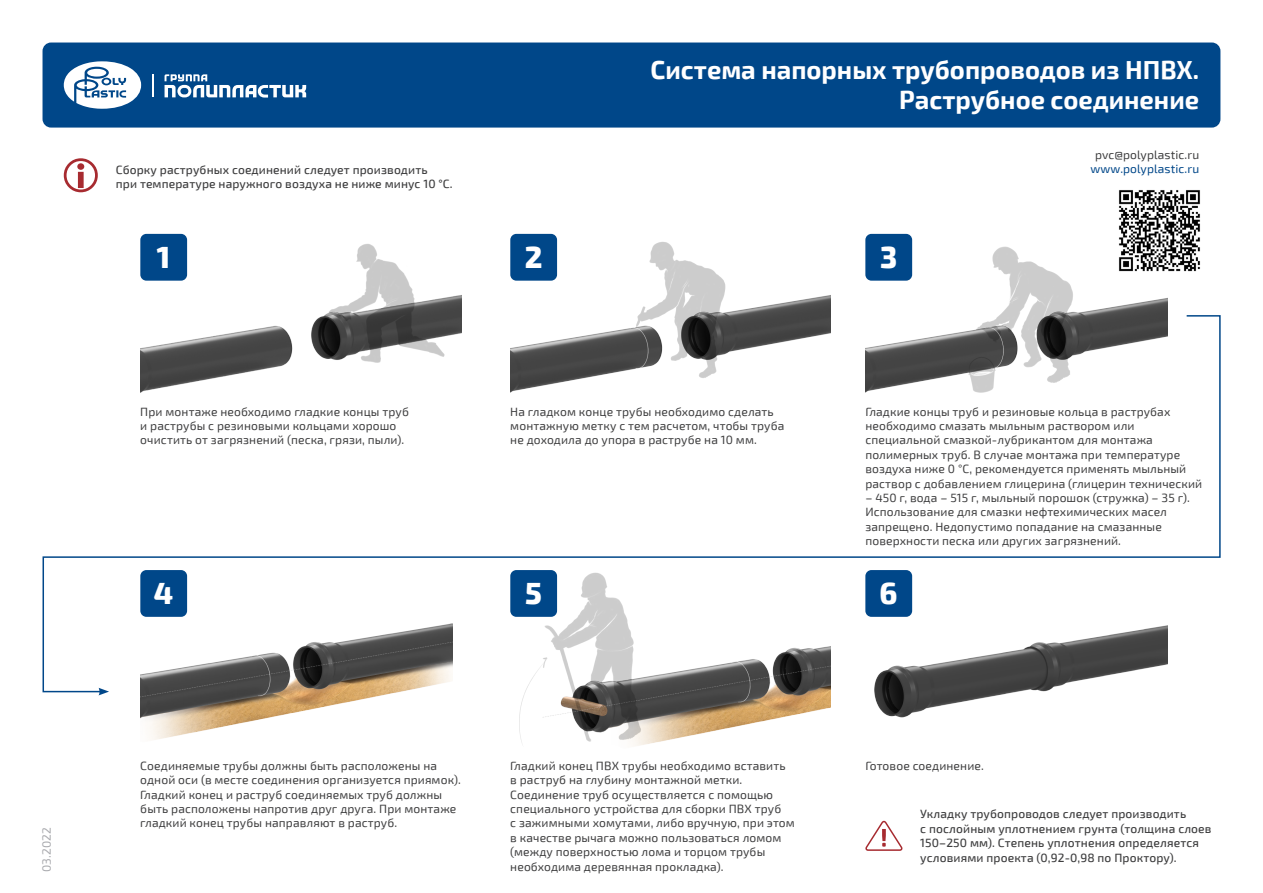
<style>
.page{position:relative;width:1263px;height:893px;background:#fff}
.page>*{position:absolute;margin:0;border:0;box-sizing:border-box;transform-origin:0 0}
.t1{font:800 30px "Exo 2";color:#fff}
.t2{font:700 25.5px "Exo 2";color:#fff}
.t3{font:12px/14.4px "Exo 2";letter-spacing:.01em;color:#3e3e3f}
.t4{font:500 12px/14.4px "Exo 2";letter-spacing:.01em;color:#3e3e3f}
.t5{font:12px "Exo 2";letter-spacing:.01em;color:#004789}
.t6{font:12px "Exo 2";letter-spacing:.01em;color:#a8a9ad}
</style>
<div class="page">
<img style="left:519px;top:693px;width:312px;height:53px">
<img style="left:140px;top:693px;width:253px;height:47px">
<img style="left:874px;top:693px;width:136px;height:25px">
<img style="left:510px;top:236px;width:321px;height:78px">
<img style="left:140px;top:236px;width:321px;height:78px">
<img style="left:865px;top:236px;width:302px;height:78px">
<div style="left:140px;top:234px;width:47px;height:47px;background:#004789;border-radius:6px"></div>
<div style="left:510px;top:234px;width:47px;height:47px;background:#004789;border-radius:6px"></div>
<div style="left:865px;top:234px;width:47px;height:47px;background:#004789;border-radius:6px"></div>
<svg style="left:42px;top:314px;width:1179px;height:379px"></svg>
<svg style="left:99px;top:688px;width:10px;height:7px"></svg>
<div style="left:43px;top:43px;width:1177px;height:85px;background:#004789;border-radius:9px"></div>
<svg style="left:64px;top:61px;width:77px;height:48px"></svg>
<svg style="left:165px;top:74px;width:141px;height:24px"></svg>
<hr style="left:152px;top:74px;width:2px;height:23px;background:#fff">
<img style="left:1118px;top:190px;width:82px;height:82px">
<svg style="left:64px;top:158px;width:34px;height:34px"></svg>
<svg style="left:865px;top:820px;width:38px;height:31px"></svg>
<p class="t6" style="left:40px;top:872px;width:46px;rotate:-90deg">03.2022</p>
<p class="t4" style="left:116px;top:162px;width:338px">Сборку раструбных соединений следует производить<br>при температуре наружного воздуха не ниже минус 10 °C.</p>
<p class="t1" style="left:157px;top:239px;width:15px">1</p>
<p class="t3" style="left:140px;top:404px;width:270px">При монтаже необходимо гладкие концы труб и раструбы с резиновыми кольцами хорошо очистить от загрязнений (песка, грязи, пыли).</p>
<p class="t2" style="left:651px;top:54px;width:550px">Система напорных трубопроводов из НПВХ.</p>
<p class="t2" style="left:899px;top:85px;width:301px">Раструбное соединение</p>
<p class="t1" style="left:525px;top:239px;width:19px">2</p>
<p class="t1" style="left:880px;top:239px;width:19px">3</p>
<p class="t3" style="left:1095px;top:148px;width:106px">pvc@polyplastic.ru</p>
<p class="t5" style="left:1090px;top:162px;width:110px">www.polyplastic.ru</p>
<p class="t3" style="left:510px;top:404px;width:276px">На гладком конце трубы необходимо сделать монтажную метку с тем расчетом, чтобы труба не доходила до упора в раструбе на 10 мм.</p>
<p class="t3" style="left:865px;top:404px;width:338px">Гладкие концы труб и резиновые кольца в раструбах необходимо смазать мыльным раствором или специальной смазкой-лубрикантом для монтажа полимерных труб. В случае монтажа при температуре воздуха ниже 0 °C, рекомендуется применять мыльный раствор с добавлением глицерина (глицерин технический</p>
<p class="t3" style="left:865px;top:491px;width:326px">– 450 г, вода – 515 г, мыльный порошок (стружка) – 35 г).<br>Использование для смазки нефтехимических масел запрещено. Недопустимо попадание на смазанные поверхности песка или других загрязнений.</p>
<p class="t1" style="left:154px;top:575px;width:21px">4</p>
<p class="t1" style="left:525px;top:575px;width:18px">5</p>
<p class="t1" style="left:880px;top:575px;width:19px">6</p>
<p class="t3" style="left:140px;top:759px;width:322px">Соединяемые трубы должны быть расположены на одной оси (в месте соединения организуется приямок).<br>Гладкий конец и раструб соединяемых труб должны быть расположены напротив друг друга. При монтаже гладкий конец трубы направляют в раструб.</p>
<p class="t3" style="left:510px;top:759px;width:286px">Гладкий конец ПВХ трубы необходимо вставить в раструб на глубину монтажной метки.<br>Соединение труб осуществляется с помощью специального устройства для сборки ПВХ труб<br>с зажимными хомутами, либо вручную, при этом в качестве рычага можно пользоваться ломом (между поверхностью лома и торцом трубы необходима деревянная прокладка).</p>
<p class="t3" style="left:865px;top:759px;width:120px">Готовое соединение.</p>
<p class="t4" style="left:920px;top:807px;width:293px">Укладку трубопроводов следует производить<br>с послойным уплотнением грунта (толщина слоев 150–250 мм). Степень уплотнения определяется условиями проекта (0,92-0,98 по Проктору).</p>
</div>
